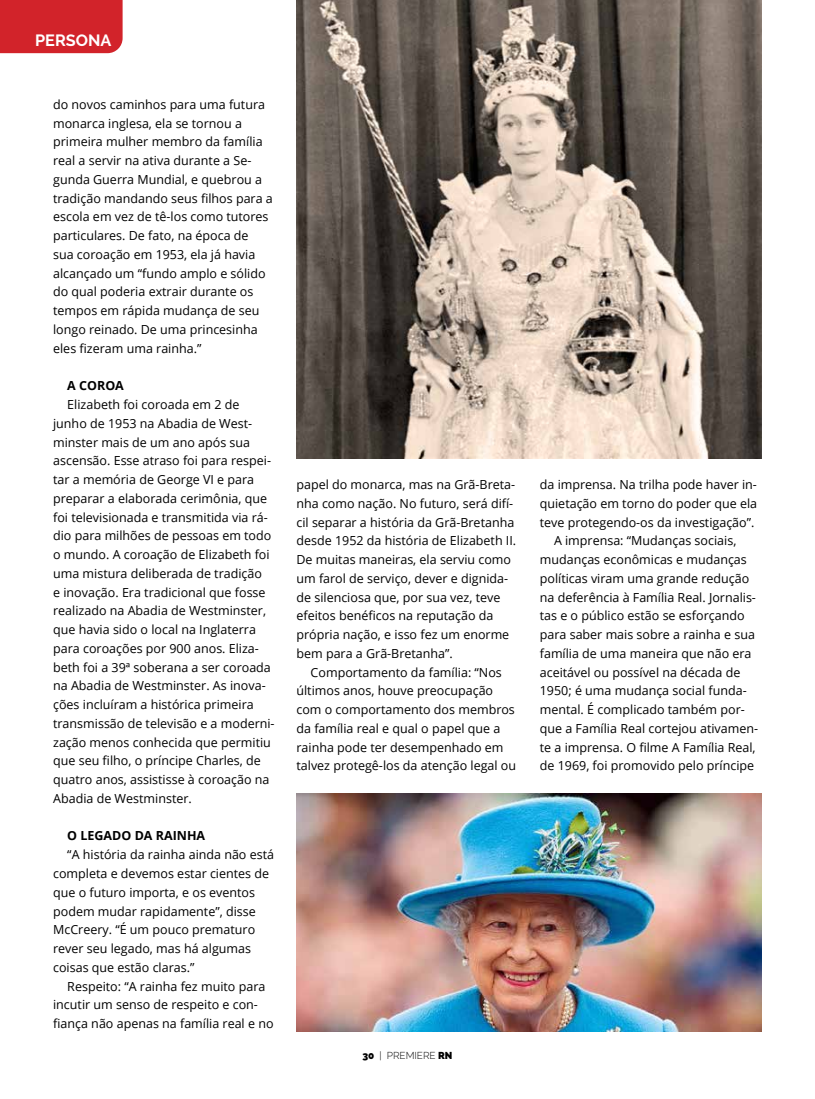
<style>
.page{position:relative;width:815px;height:1099px;background:#fff}
.page>*{position:absolute;margin:0;border:0;box-sizing:border-box;transform-origin:0 0}
.t1{font:700 16.25px "Raleway";color:#fff}
.t2{font:12.5px/18.8px "Open Sans";color:#000}
.t3{font:700 12.5px "Open Sans";color:#000}
.t4{font:300 10px "Raleway";color:#000}
.s1{font-weight:900}
</style>
<div class="page">
<div style="left:0;top:0;width:123px;height:53px;background:#d2232a"></div>
<img style="left:296px;top:0;width:466px;height:458px">
<img style="left:296px;top:793px;width:466px;height:238px">
<h1 class="t1" style="left:35px;top:31px;width:78px">PERSONA</h1>
<p class="t2" style="left:53px;top:95px;width:221px">do novos caminhos para uma futura monarca inglesa, ela se tornou a primeira mulher membro da família real a servir na ativa durante a Se&shy;gunda Guerra Mundial, e quebrou a tradição mandando seus filhos para a escola em vez de tê-los como tutores particulares. De fato, na época de<br>sua coroação em 1953, ela já havia alcançado um “fundo amplo e sólido do qual poderia extrair durante os tempos em rápida mudança de seu longo reinado. De uma princesinha eles fizeram uma rainha.”</p>
<p class="t3" style="left:67px;top:377px;width:58px">A COROA</p>
<p class="t2" style="left:53px;top:395px;width:223px;text-indent:14px">Elizabeth foi coroada em 2 de junho de 1953 na Abadia de West&shy;minster mais de um ano após sua ascensão. Esse atraso foi para respei&shy;tar a memória de George VI e para preparar a elaborada cerimônia, que foi televisionada e transmitida via rá&shy;dio para milhões de pessoas em todo o mundo. A coroação de Elizabeth foi uma mistura deliberada de tradição<br>e inovação. Era tradicional que fosse realizado na Abadia de Westminster, que havia sido o local na Inglaterra para coroações por 900 anos. Eliza&shy;beth foi a 39ª soberana a ser coroada na Abadia de Westminster. As inova&shy;ções incluíram a histórica primeira transmissão de televisão e a moderni&shy;zação menos conhecida que permitiu que seu filho, o príncipe Charles, de quatro anos, assistisse à coroação na Abadia de Westminster.</p>
<p class="t3" style="left:67px;top:827px;width:139px">O LEGADO DA RAINHA</p>
<p class="t2" style="left:53px;top:845px;width:222px;text-indent:14px">“A história da rainha ainda não está completa e devemos estar cientes de que o futuro importa, e os eventos podem mudar rapidamente”, disse<br>McCreery. “É um pouco prematuro rever seu legado, mas há algumas coisas que estão claras.”</p>
<p class="t2" style="left:53px;top:976px;width:222px;text-indent:14px">Respeito: “A rainha fez muito para incutir um senso de respeito e con&shy;fiança não apenas na família real e no</p>
<p class="t2" style="left:296px;top:475px;width:221px">papel do monarca, mas na Grã-Breta&shy;nha como nação. No futuro, será difí&shy;cil separar a história da Grã-Bretanha desde 1952 da história de Elizabeth II.<br>De muitas maneiras, ela serviu como um farol de serviço, dever e dignida&shy;de silenciosa que, por sua vez, teve efeitos benéficos na reputação da própria nação, e isso fez um enorme bem para a Grã-Bretanha”.</p>
<p class="t2" style="left:296px;top:662px;width:221px;text-indent:14px">Comportamento da família: “Nos últimos anos, houve preocupação com o comportamento dos membros da família real e qual o papel que a rainha pode ter desempenhado em talvez protegê-los da atenção legal ou</p>
<p class="t4" style="left:362px;top:1049px;width:92px"><span class="s1">30</span> | PREMIERE <span class="s1">RN</span></p>
<p class="t2" style="left:540px;top:475px;width:219px">da imprensa. Na trilha pode haver in-</p>
<p class="t2" style="left:540px;top:493px;width:219px">quietação em torno do poder que ela</p>
<p class="t2" style="left:540px;top:512px;width:216px">teve protegendo-os da investigação”.</p>
<p class="t2" style="left:554px;top:531px;width:184px">A imprensa: “Mudanças sociais,</p>
<p class="t2" style="left:540px;top:550px;width:209px">mudanças econômicas e mudanças</p>
<p class="t2" style="left:540px;top:568px;width:211px">políticas viram uma grande redução</p>
<p class="t2" style="left:540px;top:587px;width:218px">na deferência à Família Real. Jornalis-</p>
<p class="t2" style="left:540px;top:606px;width:206px">tas e o público estão se esforçando</p>
<p class="t2" style="left:540px;top:625px;width:217px">para saber mais sobre a rainha e sua</p>
<p class="t2" style="left:540px;top:643px;width:213px">família de uma maneira que não era</p>
<p class="t2" style="left:540px;top:662px;width:202px">aceitável ou possível na década de</p>
<p class="t2" style="left:540px;top:681px;width:208px">1950; é uma mudança social funda-</p>
<p class="t2" style="left:540px;top:700px;width:206px">mental. É complicado também por-</p>
<p class="t2" style="left:540px;top:718px;width:220px">que a Família Real cortejou ativamen-</p>
<p class="t2" style="left:540px;top:737px;width:217px">te a imprensa. O filme A Família Real,</p>
<p class="t2" style="left:540px;top:756px;width:216px">de 1969, foi promovido pelo príncipe</p>
</div>
